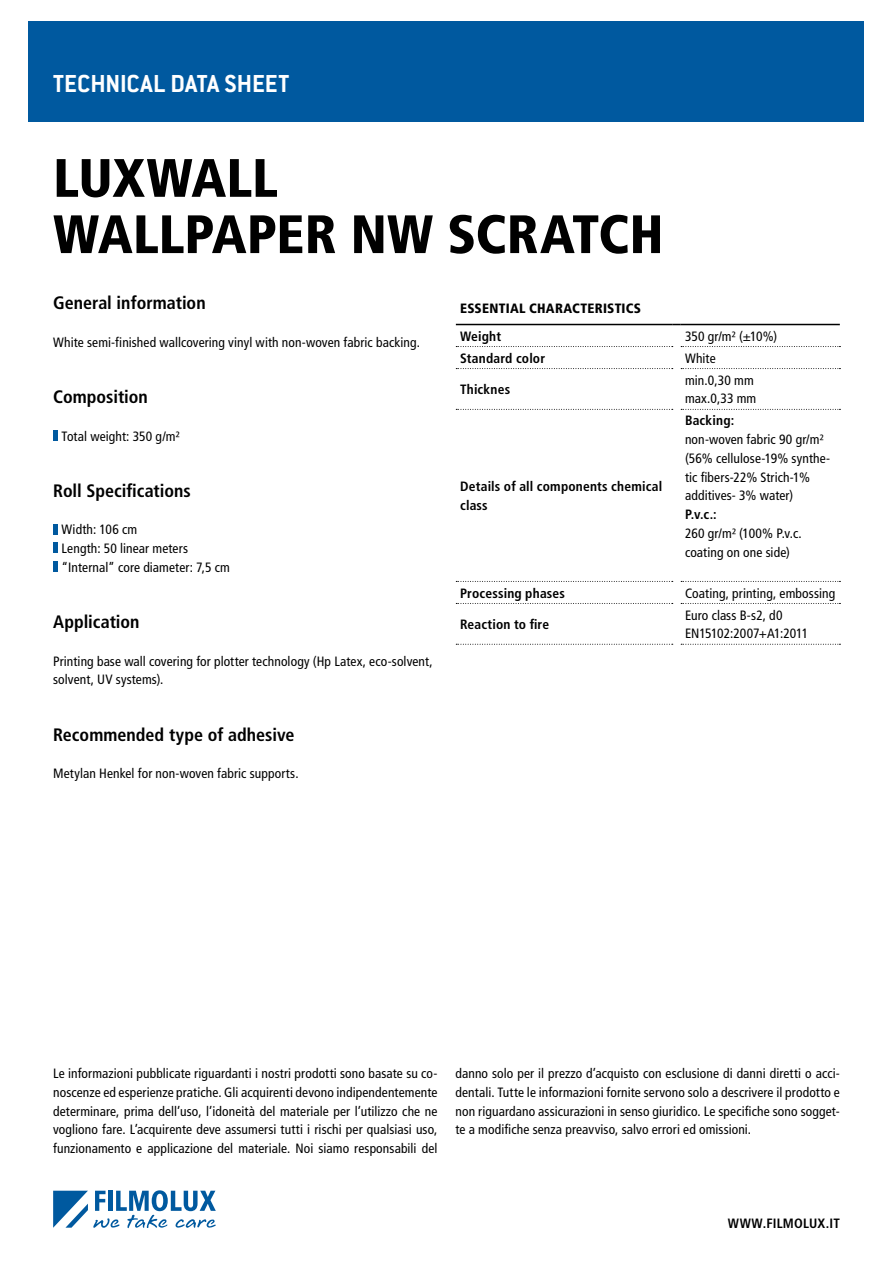
<style>
.page{position:relative;width:893px;height:1263px;background:#fff}
.page>*{position:absolute;margin:0;border:0;box-sizing:border-box;transform-origin:0 0}
.t1{font:900 condensed 54px/56.2px "Frutiger LT Std";letter-spacing:-.005em;color:#000}
.t2{font:700 27px "Conduit ITC Std";color:#fff}
.t3{font:700 condensed 18px "Frutiger LT Std";color:#000}
.t4{font:condensed 13.5px/18.8px "Frutiger LT Std";letter-spacing:.01em;color:#000}
.t5{font:700 condensed 13.5px/18.8px "Frutiger LT Std";letter-spacing:.015em;color:#000}
.t6{font:900 condensed 13.5px "Frutiger LT Std";letter-spacing:.02em;color:#000}
</style>
<div class="page">
<div style="left:29px;top:21px;width:835px;height:101px;background:#00599f"></div>
<svg style="left:53px;top:1190px;width:163px;height:38px"></svg>
<svg style="left:456px;top:346px;width:217px;height:1px"></svg>
<svg style="left:681px;top:346px;width:159px;height:1px"></svg>
<svg style="left:456px;top:368px;width:217px;height:1px"></svg>
<svg style="left:681px;top:368px;width:159px;height:1px"></svg>
<svg style="left:456px;top:409px;width:217px;height:1px"></svg>
<svg style="left:681px;top:409px;width:159px;height:1px"></svg>
<svg style="left:456px;top:581px;width:217px;height:1px"></svg>
<svg style="left:681px;top:581px;width:159px;height:1px"></svg>
<svg style="left:456px;top:603px;width:217px;height:1px"></svg>
<svg style="left:681px;top:603px;width:159px;height:1px"></svg>
<svg style="left:456px;top:644px;width:217px;height:1px"></svg>
<svg style="left:681px;top:644px;width:159px;height:1px"></svg>
<hr style="left:456px;top:324px;width:216px;height:1px;background:#000">
<hr style="left:681px;top:324px;width:159px;height:1px;background:#000">
<hr style="left:53px;top:524px;width:4px;height:10px;background:#00599f">
<hr style="left:53px;top:542px;width:4px;height:11px;background:#00599f">
<hr style="left:53px;top:561px;width:4px;height:11px;background:#00599f">
<hr style="left:53px;top:430px;width:4px;height:11px;background:#00599f">
<h2 class="t2" style="left:53px;top:68px;width:238px">TECHNICAL DATA SHEET</h2>
<h1 class="t1" style="left:53px;top:150px;width:612px">LUXWALL<br>WALLPAPER NW SCRATCH</h1>
<h3 class="t3" style="left:53px;top:292px;width:154px">General information</h3>
<p class="t4" style="left:53px;top:333px;width:368px">White semi-finished wallcovering vinyl with non-woven fabric backing.</p>
<h3 class="t3" style="left:53px;top:386px;width:96px">Composition</h3>
<p class="t4" style="left:62px;top:427px;width:120px">Total weight: 350 g/m2</p>
<h3 class="t3" style="left:53px;top:480px;width:139px">Roll Specifications</h3>
<p class="t4" style="left:62px;top:520px;width:170px">Width: 106 cm<br>Length: 50 linear meters “Internal” core diameter: 7,5 cm</p>
<h3 class="t3" style="left:53px;top:611px;width:88px">Application</h3>
<p class="t4" style="left:53px;top:652px;width:381px">Printing base wall covering for plotter technology (Hp Latex, eco-solvent, solvent, UV systems).</p>
<h3 class="t3" style="left:53px;top:724px;width:243px">Recommended type of adhesive</h3>
<p class="t4" style="left:53px;top:764px;width:247px">Metylan Henkel for non-woven fabric supports.</p>
<p class="t6" style="left:460px;top:300px;width:182px">ESSENTIAL CHARACTERISTICS</p>
<p class="t5" style="left:460px;top:327px;width:43px">Weight</p>
<p class="t4" style="left:685px;top:327px;width:94px">350 gr/m2 (±10%)</p>
<p class="t5" style="left:460px;top:349px;width:87px">Standard color</p>
<p class="t4" style="left:685px;top:349px;width:32px">White</p>
<p class="t5" style="left:460px;top:380px;width:52px">Thicknes</p>
<p class="t4" style="left:685px;top:371px;width:73px">min.0,30 mm max.0,33 mm</p>
<p class="t5" style="left:460px;top:477px;width:204px">Details of all components chemical class</p>
<p class="t5" style="left:685px;top:411px;width:51px">Backing:</p>
<p class="t4" style="left:685px;top:430px;width:147px">non-woven fabric 90 gr/m2 (56% cellulose-19% synthe&shy;tic fibers-22% Strich-1% additives- 3% water)</p>
<p class="t5" style="left:685px;top:505px;width:33px">P.v.c.:</p>
<p class="t4" style="left:685px;top:524px;width:118px">260 gr/m2 (100% P.v.c. coating on one side)</p>
<p class="t5" style="left:460px;top:583px;width:106px">Processing phases</p>
<p class="t4" style="left:685px;top:583px;width:152px">Coating, printing, embossing</p>
<p class="t5" style="left:460px;top:615px;width:91px">Reaction to fire</p>
<p class="t4" style="left:685px;top:606px;width:125px">Euro class B-s2, d0<br>EN15102:2007+A1:2011</p>
<p class="t4" style="left:53px;top:1064px;width:386px;text-align:justify">Le informazioni pubblicate riguardanti i nostri prodotti sono basate su co&shy;noscenze ed esperienze pratiche. Gli acquirenti devono indipendentemente determinare, prima dell’uso, l’idoneità del materiale per l’utilizzo che ne vogliono fare. L’acquirente deve assumersi tutti i rischi per qualsiasi uso, funzionamento e applicazione del materiale. Noi siamo responsabili del</p>
<p class="t4" style="left:455px;top:1064px;width:386px;text-align:justify">danno solo per il prezzo d’acquisto con esclusione di danni diretti o acci&shy;dentali. Tutte le informazioni fornite servono solo a descrivere il prodotto e non riguardano assicurazioni in senso giuridico. Le specifiche sono sogget&shy;te a modifiche senza preavviso, salvo errori ed omissioni.</p>
<p class="t5" style="left:728px;top:1214px;width:113px">WWW.FILMOLUX.IT</p>
</div>
